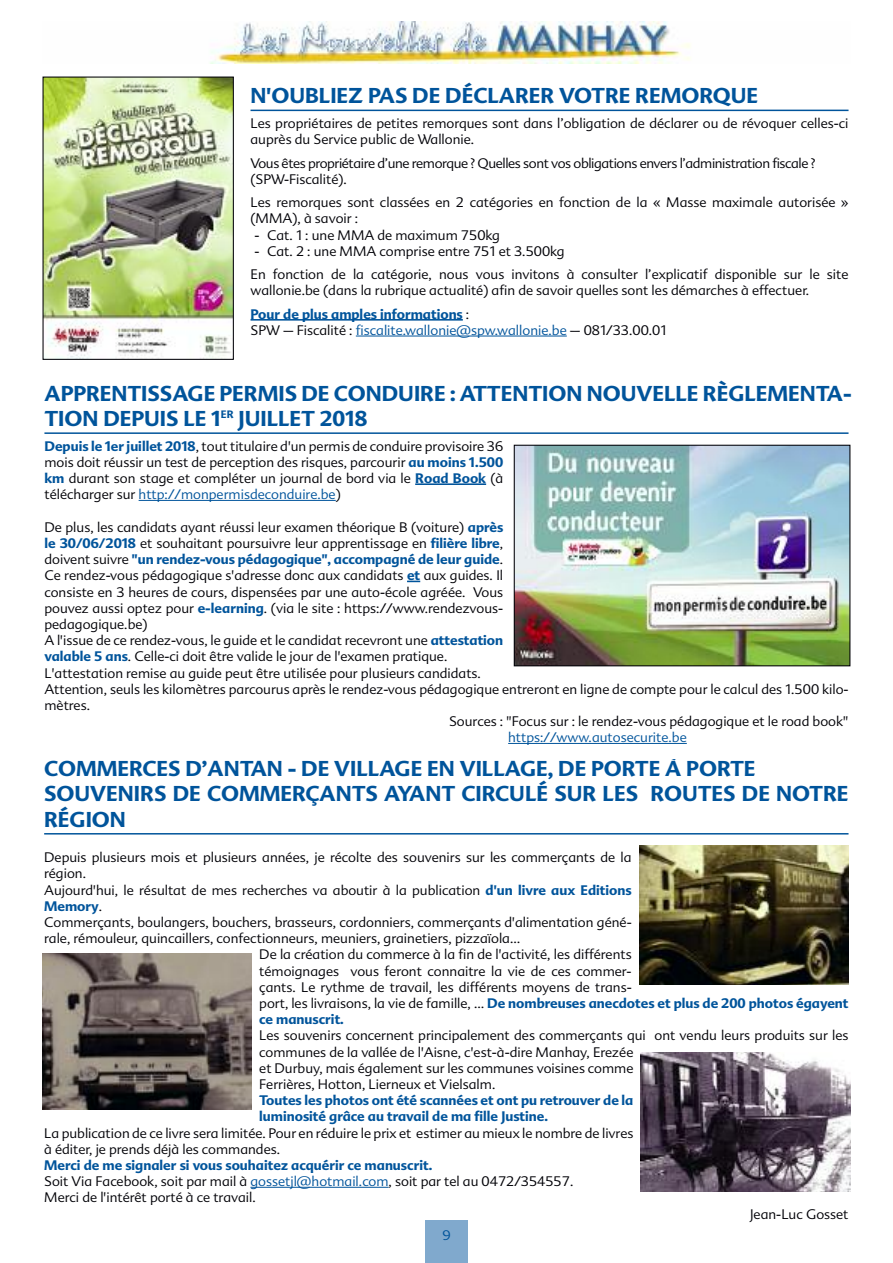
<style>
.page{position:relative;width:893px;height:1263px;background:#fff}
.page>*{position:absolute;margin:0;border:0;box-sizing:border-box;transform-origin:0 0}
.t1{font:700 21px/25.2px "Advert";color:#00549b}
.t2{font:300 13.5px/16.2px "Advert";color:#000006}
.t3{font:700 13.5px/16.2px "Advert";color:#00549b}
.t4{font:300 13.5px/16.2px "Advert";letter-spacing:-.03em;color:#000006}
.t5{font:300 13.5px "Advert";color:#00549b}
.s1{font-weight:700;color:#00549b}
.s2{color:#000006}
.s3{color:#00549b}
.s4{font-weight:300;color:#000006}
</style>
<div class="page">
<hr style="left:44px;top:833px;width:804px;height:1px;background:#00549b">
<hr style="left:250px;top:1187px;width:139px;height:1px;background:#00549b">
<img style="left:639px;top:845px;width:210px;height:139px">
<img style="left:42px;top:953px;width:210px;height:156px">
<img style="left:641px;top:1052px;width:209px;height:139px">
<img style="left:210px;top:21px;width:480px;height:43px">
<div style="left:425px;top:1220px;width:43px;height:43px;background:#80a9cd"></div>
<hr style="left:251px;top:110px;width:597px;height:1px;background:#00549b">
<hr style="left:251px;top:319px;width:212px;height:2px;background:#00549b">
<hr style="left:356px;top:336px;width:211px;height:1px;background:#00549b">
<img style="left:45px;top:79px;width:187px;height:279px">
<div style="left:43px;top:77px;width:191px;height:283px;border:1px solid #000006"></div>
<hr style="left:44px;top:432px;width:804px;height:2px;background:#00549b">
<hr style="left:415px;top:483px;width:71px;height:2px;background:#00549b">
<hr style="left:139px;top:500px;width:197px;height:1px;background:#00549b">
<svg style="left:407px;top:581px;width:13px;height:1px"></svg>
<hr style="left:508px;top:743px;width:179px;height:1px;background:#00549b">
<img style="left:516px;top:447px;width:332px;height:217px">
<div style="left:514px;top:445px;width:336px;height:221px;border:1px solid #000006"></div>
<h1 class="t1" style="left:251px;top:83px;width:509px">N'OUBLIEZ PAS DE DÉCLARER VOTRE REMORQUE</h1>
<p class="t2" style="left:251px;top:115px;width:599px">Les propriétaires de petites remorques sont dans l’obligation de déclarer ou de révoquer celles-ci auprès du Service public de Wallonie.</p>
<p class="t4" style="left:251px;top:155px;width:566px">Vous êtes propriétaire d’une remorque ? Quelles sont vos obligations envers l’administration fiscale ? (SPW-Fiscalité).</p>
<p class="t2" style="left:251px;top:194px;width:599px">Les remorques sont classées en 2 catégories en fonction de la « Masse maximale autorisée » (MMA), à savoir :</p>
<p class="t2" style="left:254px;top:227px;width:247px">- Cat. 1 : une MMA de maximum 750kg</p>
<p class="t2" style="left:251px;top:239px;width:599px;line-height:23.4px">- Cat. 2 : une MMA comprise entre 751 et 3.500kg<br>En fonction de la catégorie, nous vous invitons à consulter l’explicatif disponible sur le site</p>
<p class="t2" style="left:251px;top:279px;width:560px;line-height:23.4px">wallonie.be (dans la rubrique actualité) afin de savoir quelles sont les démarches à effectuer.<br><span class="s1">Pour de plus amples informations</span> :</p>
<p class="t5" style="left:251px;top:322px;width:418px"><span class="s2">SPW – Fiscalité :</span> fiscalite.wallonie@spw.wallonie.be <span class="s2">– 081/33.00.01</span></p>
<h1 class="t1" style="left:44px;top:381px;width:809px">APPRENTISSAGE PERMIS DE CONDUIRE : ATTENTION NOUVELLE RÈGLEMENTA-<br>TION DEPUIS LE 1<sup>ER</sup> JUILLET 2018</h1>
<p class="t2" style="left:44px;top:438px;width:460px;text-align:justify"><span class="s1">Depuis le 1er juillet 2018</span>, tout titulaire d'un permis de conduire provisoire 36 mois doit réussir un test de perception des risques, parcourir <span class="s1">au moins 1.500 km</span> durant son stage et compléter un journal de bord via le <span class="s1">Road Book</span> (à télécharger sur <span class="s3">http://monpermisdeconduire.be</span>)</p>
<p class="t2" style="left:44px;top:519px;width:460px">De plus, les candidats ayant réussi leur examen théorique B (voiture) <span class="s1">après</span></p>
<p class="t2" style="left:44px;top:535px;width:460px"><span class="s1">le 30/06/2018</span> et souhaitant poursuivre leur apprentissage en <span class="s1">filière libre</span>,</p>
<p class="t3" style="left:44px;top:551px;width:460px"><span class="s4">doivent suivre</span> "un rendez-vous pédagogique", accompagné de leur guide<span class="s4">.</span></p>
<p class="t2" style="left:44px;top:568px;width:460px">Ce rendez-vous pédagogique s'adresse donc aux candidats <span class="s1">et</span> aux guides. Il</p>
<p class="t2" style="left:44px;top:584px;width:460px">consiste en 3 heures de cours, dispensées par une auto-école agréée. Vous</p>
<p class="t2" style="left:44px;top:600px;width:460px">pouvez aussi optez pour <span class="s1">e-learning</span>. (via le site : https://www.rendezvous-</p>
<p class="t2" style="left:44px;top:616px;width:105px">pedagogique.be)</p>
<p class="t2" style="left:44px;top:632px;width:460px">A l'issue de ce rendez-vous, le guide et le candidat recevront une <span class="s1">attestation</span></p>
<p class="t2" style="left:44px;top:649px;width:404px"><span class="s1">valable 5 ans</span>. Celle-ci doit être valide le jour de l'examen pratique.</p>
<p class="t2" style="left:44px;top:665px;width:438px">L'attestation remise au guide peut être utilisée pour plusieurs candidats.</p>
<p class="t2" style="left:44px;top:681px;width:806px">Attention, seuls les kilomètres parcourus après le rendez-vous pédagogique entreront en ligne de compte pour le calcul des 1.500 kilo-</p>
<p class="t2" style="left:44px;top:697px;width:47px">mètres.</p>
<p class="t2" style="left:449px;top:713px;width:401px">Sources : "Focus sur : le rendez-vous pédagogique et le road book"</p>
<p class="t5" style="left:508px;top:730px;width:180px">https://www.autosecurite.be</p>
<h1 class="t1" style="left:44px;top:756px;width:806px">COMMERCES D’ANTAN - DE VILLAGE EN VILLAGE, DE PORTE À PORTE<br>SOUVENIRS DE COMMERÇANTS AYANT CIRCULÉ SUR LES ROUTES DE NOTRE<br>RÉGION</h1>
<p class="t2" style="left:44px;top:849px;width:589px">Depuis plusieurs mois et plusieurs années, je récolte des souvenirs sur les commerçants de la</p>
<p class="t2" style="left:44px;top:866px;width:43px">région.</p>
<p class="t2" style="left:44px;top:882px;width:589px">Aujourd'hui, le résultat de mes recherches va aboutir à la publication <span class="s1">d'un livre aux Editions</span></p>
<p class="t3" style="left:44px;top:898px;width:60px">Memory<span class="s4">.</span></p>
<p class="t2" style="left:44px;top:914px;width:589px">Commerçants, boulangers, bouchers, brasseurs, cordonniers, commerçants d'alimentation géné-</p>
<p class="t2" style="left:44px;top:930px;width:478px">rale, rémouleur, quincaillers, confectionneurs, meuniers, grainetiers, pizzaïola…</p>
<p class="t2" style="left:259px;top:947px;width:374px">De la création du commerce à la fin de l'activité, les différents</p>
<p class="t2" style="left:259px;top:963px;width:374px">témoignages vous feront connaitre la vie de ces commer-</p>
<p class="t2" style="left:259px;top:979px;width:374px">çants. Le rythme de travail, les différents moyens de trans-</p>
<p class="t3" style="left:259px;top:995px;width:591px"><span class="s4">port, les livraisons, la vie de famille, …</span> De nombreuses anecdotes et plus de 200 photos égayent</p>
<p class="t3" style="left:259px;top:1011px;width:86px">ce manuscrit.</p>
<p class="t2" style="left:259px;top:1028px;width:591px">Les souvenirs concernent principalement des commerçants qui ont vendu leurs produits sur les communes de la vallée de l'Aisne, c'est-à-dire Manhay, Erezée<br>et Durbuy, mais également sur les communes voisines comme<br>Ferrières, Hotton, Lierneux et Vielsalm.</p>
<p class="t3" style="left:259px;top:1092px;width:376px">Toutes les photos ont été scannées et ont pu retrouver de la luminosité grâce au travail de ma fille Justine.</p>
<p class="t2" style="left:44px;top:1125px;width:591px">La publication de ce livre sera limitée. Pour en réduire le prix et estimer au mieux le nombre de livres à éditer, je prends déjà les commandes.</p>
<p class="t2" style="left:44px;top:1157px;width:531px"><span class="s1">Merci de me signaler si vous souhaitez acquérir ce manuscrit.<br></span>Soit Via Facebook, soit par mail à <span class="s3">gossetjl@hotmail.com</span>, soit par tel au 0472/354557.<br>Merci de l'intérêt porté à ce travail.</p>
<p class="t2" style="left:750px;top:1206px;width:100px">Jean-Luc Gosset</p>
<p class="t5" style="left:442px;top:1227px;width:10px">9</p>
</div>
